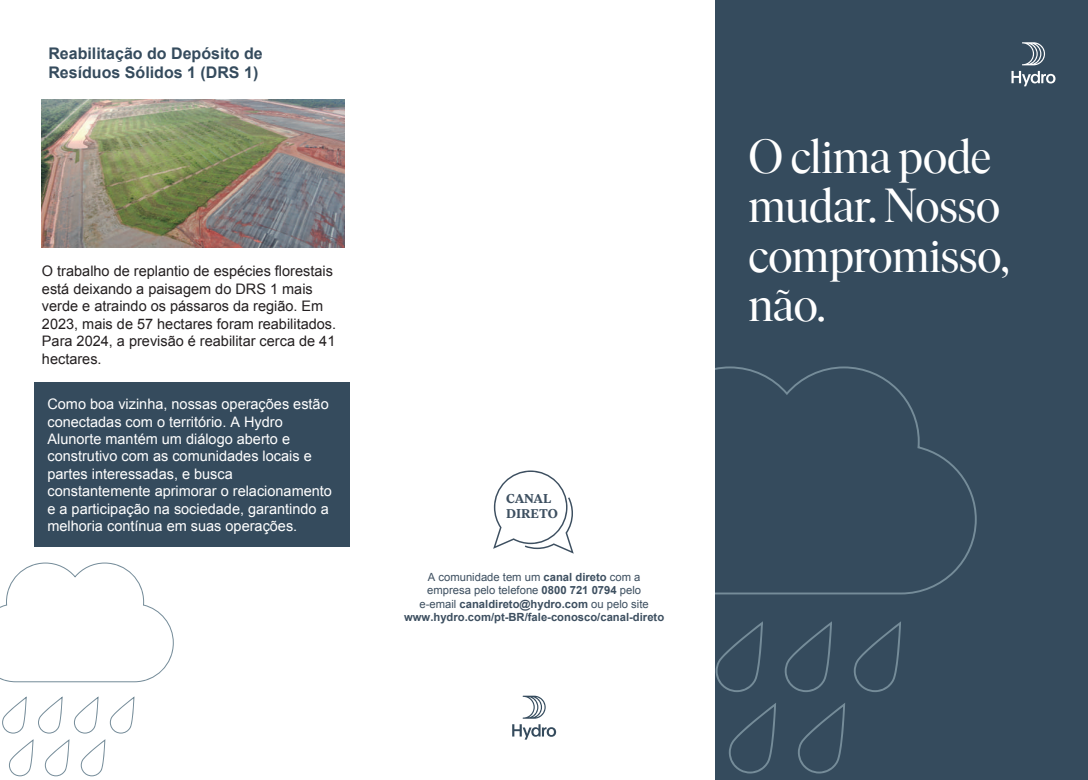
<style>
.page{position:relative;width:1088px;height:780px;background:#fff}
.page>*{position:absolute;margin:0;border:0;box-sizing:border-box;transform-origin:0 0}
.t1{font:47.5px/49.2px "Ivar Display Hydro";letter-spacing:-.005em;color:#fff}
.t2{font:700 16px/19.2px "Arial";color:#354b5d}
.t3{font:14.5px/17.4px "Arial";color:#fff}
.t4{font:14.5px/17.4px "Arial";color:#231f20}
.t5{font:700 12.75px/15.2px "Ivar Text Hydro";color:#3d4f60}
.t6{font:700 11.25px/13.5px "Arial";color:#3d4f60;text-align:center}
.s1{font-weight:400}
</style>
<div class="page">
<div style="left:716px;top:0;width:372px;height:780px;background:#354b5d"></div>
<svg style="left:716px;top:621px;width:47px;height:71px"></svg>
<svg style="left:785px;top:621px;width:47px;height:71px"></svg>
<svg style="left:729px;top:703px;width:47px;height:70px"></svg>
<svg style="left:798px;top:703px;width:47px;height:70px"></svg>
<svg style="left:854px;top:621px;width:47px;height:71px"></svg>
<svg style="left:716px;top:366px;width:261px;height:228px"></svg>
<svg style="left:1011px;top:71px;width:44px;height:15px"></svg>
<svg style="left:1022px;top:42px;width:23px;height:23px"></svg>
<svg style="left:512px;top:724px;width:44px;height:15px"></svg>
<svg style="left:523px;top:695px;width:23px;height:23px"></svg>
<img style="left:41px;top:99px;width:304px;height:148px">
<div style="left:34px;top:382px;width:316px;height:165px;background:#354b5d"></div>
<svg style="left:2px;top:696px;width:25px;height:37px"></svg>
<svg style="left:38px;top:696px;width:25px;height:37px"></svg>
<svg style="left:74px;top:696px;width:25px;height:37px"></svg>
<svg style="left:9px;top:739px;width:25px;height:37px"></svg>
<svg style="left:45px;top:739px;width:24px;height:37px"></svg>
<svg style="left:81px;top:739px;width:24px;height:37px"></svg>
<svg style="left:110px;top:697px;width:24px;height:36px"></svg>
<svg style="left:0;top:562px;width:174px;height:120px"></svg>
<svg style="left:493px;top:470px;width:81px;height:83px"></svg>
<p class="t2" style="left:48px;top:44px;width:216px">Reabilitação do Depósito de<br>Resíduos Sólidos 1 (DRS 1)</p>
<p class="t4" style="left:42px;top:263px;width:296px">O trabalho de replantio de espécies florestais está deixando a paisagem do DRS 1 mais verde e atraindo os pássaros da região. Em 2023, mais de 57 hectares foram reabilitados.<br>Para 2024, a previsão é reabilitar cerca de 41 hectares.</p>
<p class="t3" style="left:47px;top:395px;width:286px">Como boa vizinha, nossas operações estão conectadas com o território. A Hydro Alunorte mantém um diálogo aberto e construtivo com as comunidades locais e partes interessadas, e busca constantemente aprimorar o relacionamento e a participação na sociedade, garantindo a melhoria contínua em suas operações.</p>
<p class="t5" style="left:506px;top:491px;width:53px">CANAL<br>DIRETO</p>
<p class="t6" style="left:404px;top:570px;width:262px"><span class="s1">A comunidade tem um</span> canal direto <span class="s1">com a<br>empresa pelo telefone</span> 0800 721 0794 <span class="s1">pelo<br>e-email</span> canaldireto@hydro.com <span class="s1">ou pelo site </span>www.hydro.com/pt-BR/fale-conosco/canal-direto</p>
<h1 class="t1" style="left:748px;top:133px;width:263px">O clima pode mudar. Nosso compromisso, não.</h1>
</div>
